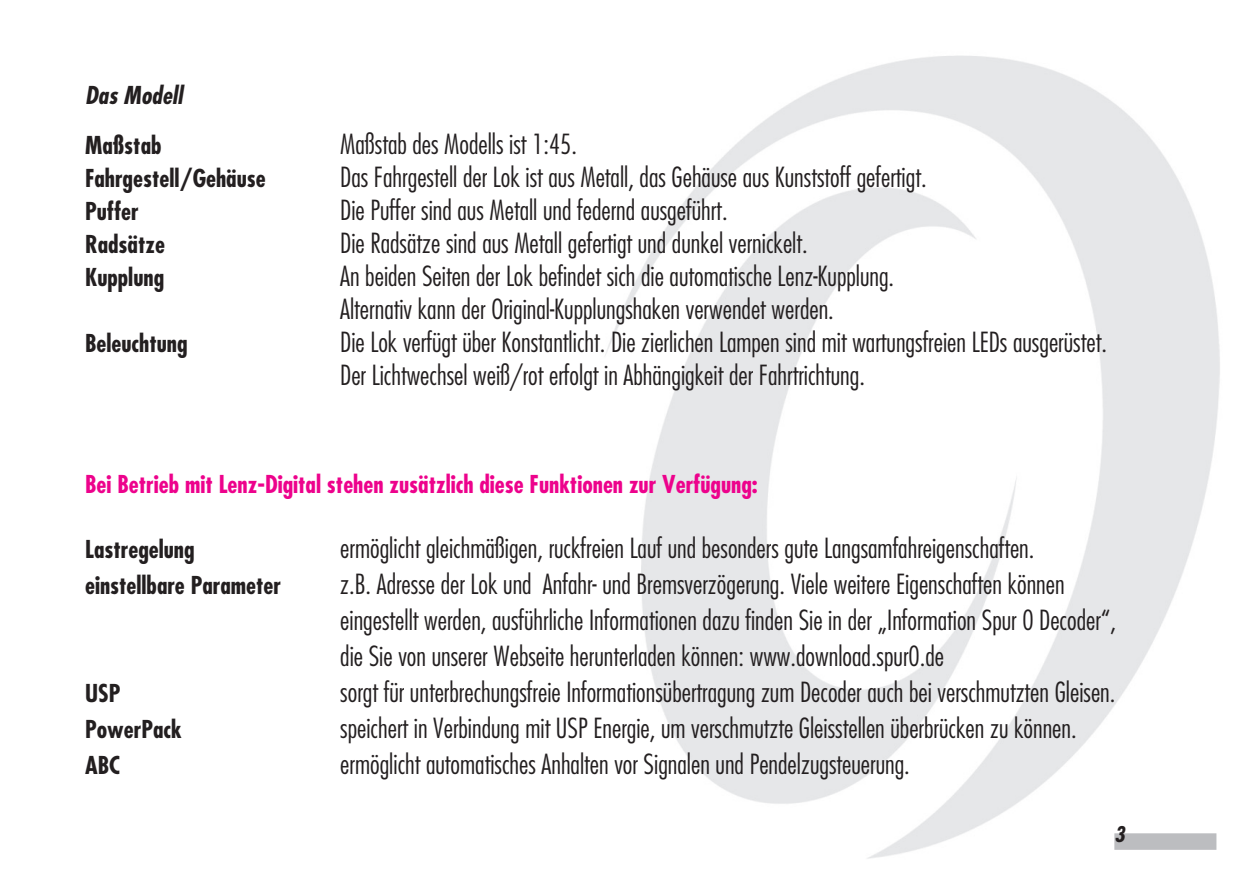
<style>
.page{position:relative;width:1259px;height:893px;background:#fff}
.page>*{position:absolute;margin:0;border:0;box-sizing:border-box;transform-origin:0 0}
.t1{font:300 condensed 27px/33px "Futura";color:#231f20}
.t2{font:700 condensed 24px "Futura";color:#231f20}
.t3{font:700 condensed 24px "Futura";color:#ed028c}
.t4{font:italic 700 condensed 24px "Futura";letter-spacing:.005em;color:#231f20}
.t5{font:italic 700 condensed 21px "Futura";color:#231f20}
</style>
<div class="page">
<img style="left:605px;top:55px;width:615px;height:804px">
<div style="left:1114px;top:833px;width:102px;height:17px;background:#bcbdc0"></div>
<p class="t4" style="left:85px;top:80px;width:99px">Das Modell</p>
<p class="t2" style="left:85px;top:130px;width:78px">Maßstab</p>
<p class="t1" style="left:340px;top:128px;width:238px">Maßstab des Modells ist 1:45.</p>
<p class="t2" style="left:85px;top:163px;width:182px">Fahrgestell/Gehäuse</p>
<p class="t1" style="left:340px;top:161px;width:588px">Das Fahrgestell der Lok ist aus Metall, das Gehäuse aus Kunststoff gefertigt.</p>
<p class="t2" style="left:85px;top:196px;width:55px">Puffer</p>
<p class="t1" style="left:340px;top:194px;width:389px">Die Puffer sind aus Metall und federnd ausgeführt.</p>
<p class="t2" style="left:85px;top:229px;width:81px">Radsätze</p>
<p class="t1" style="left:340px;top:227px;width:469px">Die Radsätze sind aus Metall gefertigt und dunkel vernickelt.</p>
<p class="t2" style="left:85px;top:262px;width:81px">Kupplung</p>
<p class="t1" style="left:340px;top:260px;width:555px">An beiden Seiten der Lok befindet sich die automatische Lenz-Kupplung.<br>Alternativ kann der Original-Kupplungshaken verwendet werden.</p>
<p class="t2" style="left:85px;top:328px;width:104px">Beleuchtung</p>
<p class="t1" style="left:340px;top:326px;width:768px">Die Lok verfügt über Konstantlicht. Die zierlichen Lampen sind mit wartungsfreien LEDs ausgerüstet.<br>Der Lichtwechsel weiß/rot erfolgt in Abhängigkeit der Fahrtrichtung.</p>
<p class="t3" style="left:85px;top:469px;width:674px">Bei Betrieb mit Lenz-Digital stehen zusätzlich diese Funktionen zur Verfügung:</p>
<p class="t2" style="left:85px;top:534px;width:111px">Lastregelung</p>
<p class="t1" style="left:340px;top:531px;width:696px">ermöglicht gleichmäßigen, ruckfreien Lauf und besonders gute Langsamfahreigenschaften.</p>
<p class="t2" style="left:85px;top:570px;width:197px">einstellbare Parameter</p>
<p class="t1" style="left:340px;top:566px;width:777px;line-height:36px">z.B. Adresse der Lok und Anfahr- und Bremsverzögerung. Viele weitere Eigenschaften können eingestellt werden, ausführliche Informationen dazu finden Sie in der „Information Spur 0 Decoder“, die Sie von unserer Webseite herunterladen können: www.download.spur0.de</p>
<p class="t2" style="left:85px;top:678px;width:37px">USP</p>
<p class="t1" style="left:340px;top:675px;width:777px">sorgt für unterbrechungsfreie Informationsübertragung zum Decoder auch bei verschmutzten Gleisen.</p>
<p class="t2" style="left:85px;top:714px;width:98px">PowerPack</p>
<p class="t1" style="left:340px;top:711px;width:738px">speichert in Verbindung mit USP Energie, um verschmutzte Gleisstellen überbrücken zu können.</p>
<p class="t2" style="left:85px;top:750px;width:37px">ABC</p>
<p class="t1" style="left:340px;top:747px;width:571px">ermöglicht automatisches Anhalten vor Signalen und Pendelzugsteuerung.</p>
<p class="t5" style="left:1114px;top:821px;width:12px">3</p>
</div>
